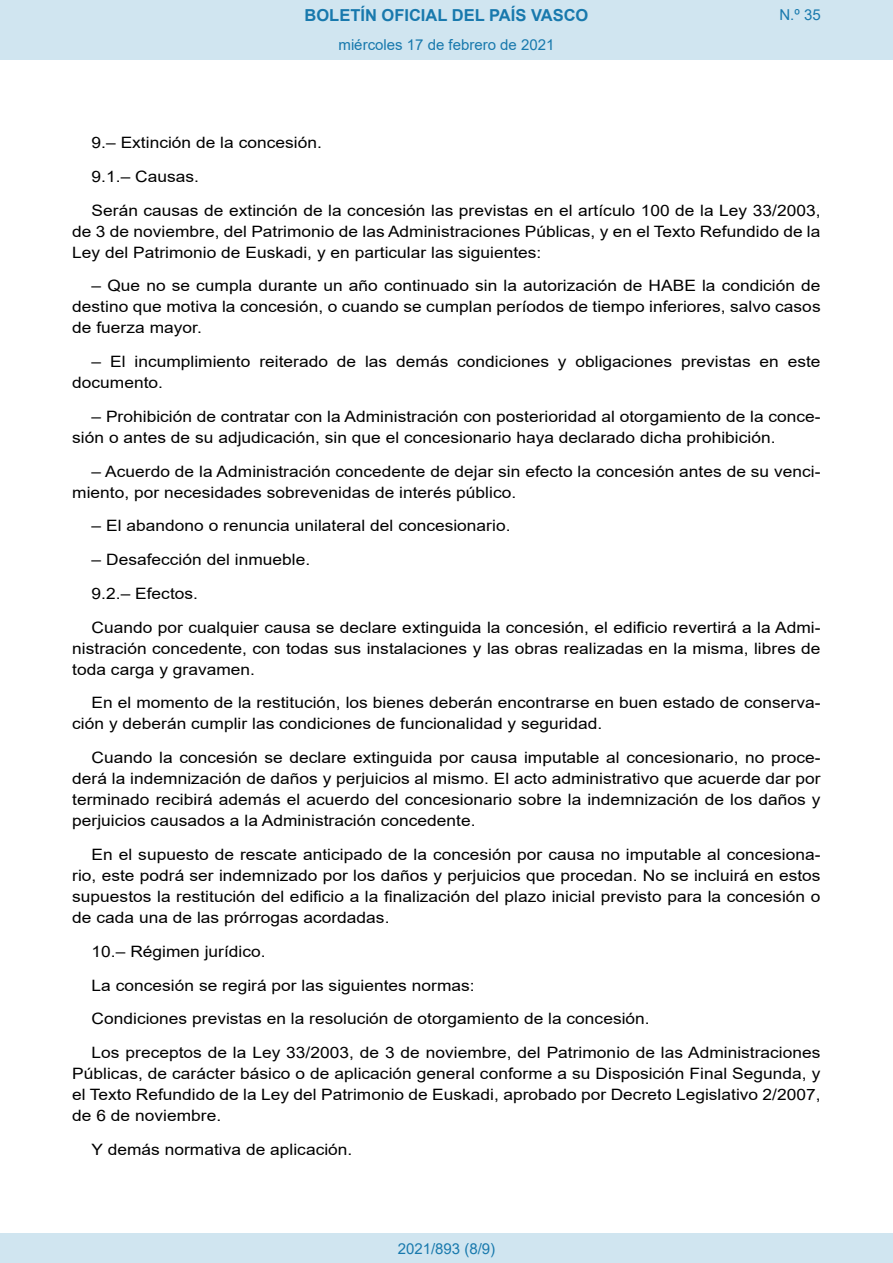
<style>
.page{position:relative;width:893px;height:1263px;background:#fff}
.page>*{position:absolute;margin:0;border:0;box-sizing:border-box;transform-origin:0 0}
.t1{font:700 16.5px "Arial";color:#1879ad}
.BOPVDetalle{font:15.6px/21px "Arial";color:#000;text-align:justify;scale:1.11 1}
.Paginacion_Centro{font:15px "Arial";color:#1879ad}
</style>
<div class="page">
<div style="left:0;top:0;width:893px;height:60px;background:#d0e5f0"></div>
<div style="left:0;top:1233px;width:893px;height:30px;background:#d0e5f0"></div>
<p class="t1" style="left:305px;top:3px;width:285px">BOLETÍN OFICIAL DEL PAÍS VASCO</p>
<p class="Paginacion_Centro" style="left:338px;top:35px;width:217px">miércoles 17 de febrero de 2021</p>
<p class="Paginacion_Centro" style="left:779px;top:5px;width:43px">N.º 35</p>
<p class="BOPVDetalle" style="left:92px;top:132px;width:209px">9.– Extinción de la concesión.</p>
<p class="BOPVDetalle" style="left:92px;top:166px;width:98px">9.1.– Causas.</p>
<p class="BOPVDetalle" style="left:72px;top:200px;width:676px;text-indent:19px">Serán causas de extinción de la concesión las previstas en el artículo 100 de la Ley 33/2003, de 3 de noviembre, del Patrimonio de las Administraciones Públicas, y en el Texto Refundido de la Ley del Patrimonio de Euskadi, y en particular las siguientes:</p>
<p class="BOPVDetalle" style="left:72px;top:275px;width:676px;text-indent:19px">– Que no se cumpla durante un año continuado sin la autorización de HABE la condición de destino que motiva la concesión, o cuando se cumplan períodos de tiempo inferiores, salvo casos de fuerza mayor.</p>
<p class="BOPVDetalle" style="left:72px;top:351px;width:676px;text-indent:19px">– El incumplimiento reiterado de las demás condiciones y obligaciones previstas en este documento.</p>
<p class="BOPVDetalle" style="left:72px;top:406px;width:676px;text-indent:19px">– Prohibición de contratar con la Administración con posterioridad al otorgamiento de la conce&shy;sión o antes de su adjudicación, sin que el concesionario haya declarado dicha prohibición.</p>
<p class="BOPVDetalle" style="left:72px;top:461px;width:676px;text-indent:19px">– Acuerdo de la Administración concedente de dejar sin efecto la concesión antes de su venci&shy;miento, por necesidades sobrevenidas de interés público.</p>
<p class="BOPVDetalle" style="left:92px;top:515px;width:379px">– El abandono o renuncia unilateral del concesionario.</p>
<p class="BOPVDetalle" style="left:92px;top:549px;width:198px">– Desafección del inmueble.</p>
<p class="BOPVDetalle" style="left:92px;top:583px;width:97px">9.2.– Efectos.</p>
<p class="BOPVDetalle" style="left:72px;top:617px;width:676px;text-indent:19px">Cuando por cualquier causa se declare extinguida la concesión, el edificio revertirá a la Admi&shy;nistración concedente, con todas sus instalaciones y las obras realizadas en la misma, libres de toda carga y gravamen.</p>
<p class="BOPVDetalle" style="left:72px;top:692px;width:676px;text-indent:19px">En el momento de la restitución, los bienes deberán encontrarse en buen estado de conserva&shy;ción y deberán cumplir las condiciones de funcionalidad y seguridad.</p>
<p class="BOPVDetalle" style="left:72px;top:747px;width:676px;text-indent:19px">Cuando la concesión se declare extinguida por causa imputable al concesionario, no proce&shy;derá la indemnización de daños y perjuicios al mismo. El acto administrativo que acuerde dar por terminado recibirá además el acuerdo del concesionario sobre la indemnización de los daños y perjuicios causados a la Administración concedente.</p>
<p class="BOPVDetalle" style="left:72px;top:844px;width:676px;text-indent:19px">En el supuesto de rescate anticipado de la concesión por causa no imputable al concesiona&shy;rio, este podrá ser indemnizado por los daños y perjuicios que procedan. No se incluirá en estos supuestos la restitución del edificio a la finalización del plazo inicial previsto para la concesión o de cada una de las prórrogas acordadas.</p>
<p class="BOPVDetalle" style="left:92px;top:941px;width:158px">10.– Régimen jurídico.</p>
<p class="BOPVDetalle" style="left:92px;top:974px;width:347px">La concesión se regirá por las siguientes normas:</p>
<p class="BOPVDetalle" style="left:92px;top:1008px;width:504px">Condiciones previstas en la resolución de otorgamiento de la concesión.</p>
<p class="BOPVDetalle" style="left:72px;top:1042px;width:676px;text-indent:19px">Los preceptos de la Ley 33/2003, de 3 de noviembre, del Patrimonio de las Administraciones Públicas, de carácter básico o de aplicación general conforme a su Disposición Final Segunda, y el Texto Refundido de la Ley del Patrimonio de Euskadi, aprobado por Decreto Legislativo 2/2007, de 6 de noviembre.</p>
<p class="BOPVDetalle" style="left:92px;top:1139px;width:236px">Y demás normativa de aplicación.</p>
<p class="Paginacion_Centro" style="left:398px;top:1238px;width:99px">2021/893 (8/9)</p>
</div>
